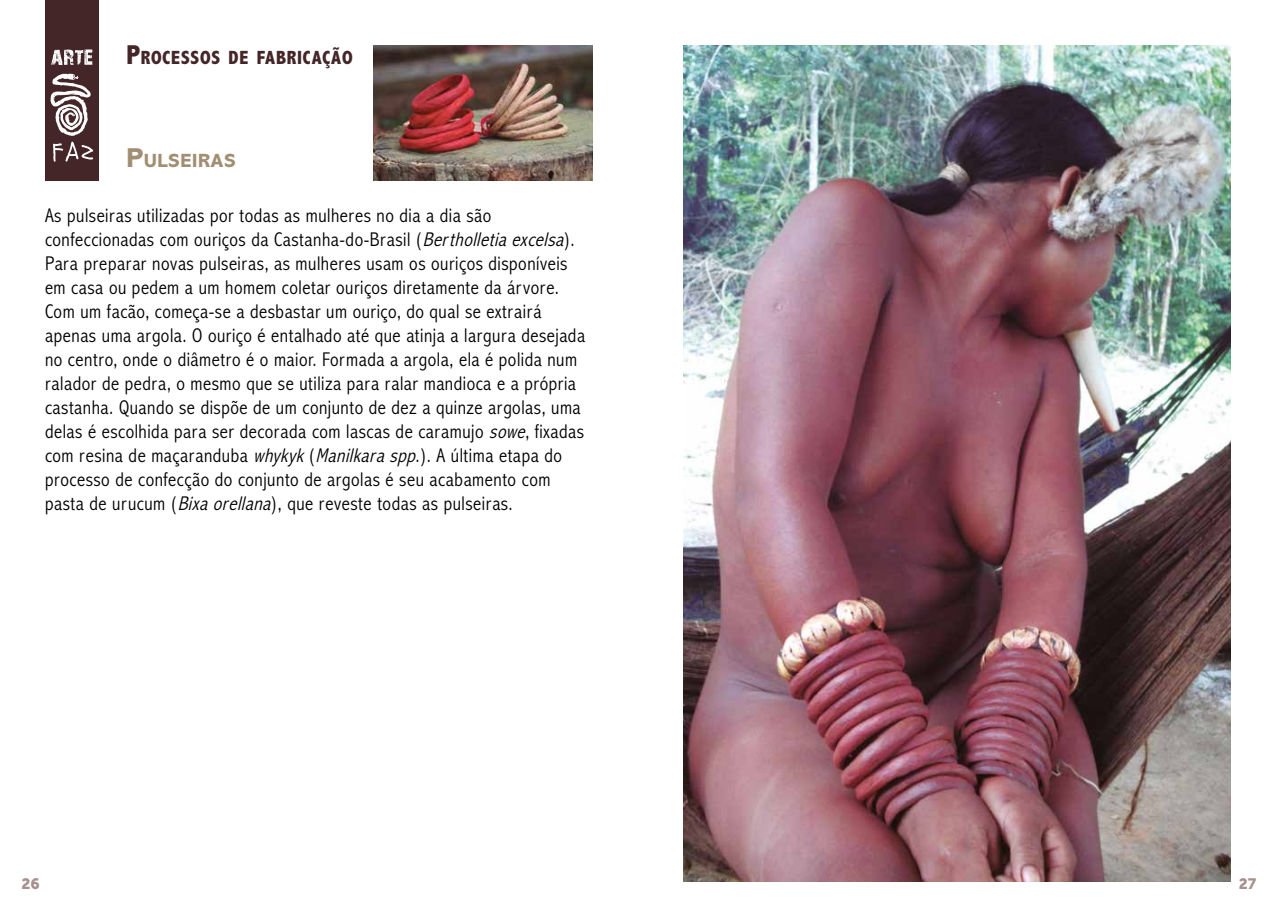
<style>
.page{position:relative;width:1276px;height:922px;background:#fff}
.page>*{position:absolute;margin:0;border:0;box-sizing:border-box;transform-origin:0 0}
.t1{font:300 condensed 20px/24px "Abadi MT Pro";letter-spacing:.025em;color:#000}
.t2{font:800 condensed 19.25px "Abadi MT Pro";letter-spacing:.035em;color:#442528}
.t3{font:800 19.25px "Abadi MT Pro";letter-spacing:.035em;color:#a28f73}
.t4{font:15px "Museo Sans 900";color:#a7918f}
.s1{font-size:27.5px}
.s2{font-style:italic}
</style>
<div class="page">
<div style="left:45px;top:0;width:54px;height:181px;background:#442528"></div>
<svg style="left:50px;top:74px;width:43px;height:88px"></svg>
<svg style="left:51px;top:49px;width:41px;height:16px"></svg>
<img style="left:683px;top:45px;width:548px;height:836px">
<img style="left:373px;top:45px;width:220px;height:136px">
<p class="t2" style="left:126px;top:47px;width:228px"><span class="s1">P</span>ROCESSOS DE FABRICAÇÃO</p>
<p class="t3" style="left:126px;top:150px;width:111px"><span class="s1">P</span>ULSEIRAS</p>
<p class="t1" style="left:45px;top:204px;width:541px">As pulseiras utilizadas por todas as mulheres no dia a dia são confeccionadas com ouriços da Castanha-do-Brasil (<span class="s2">Bertholletiaexcelsa</span>).<br>Para preparar novas pulseiras, as mulheres usam os ouriços disponíveis em casa ou pedem a um homem coletar ouriços diretamente da árvore.<br>Com um facão, começa-se a desbastar um ouriço, do qual se extrairá apenas uma argola. O ouriço é entalhado até que atinja a largura desejada no centro, onde o diâmetro é o maior. Formada a argola, ela é polida num ralador de pedra, o mesmo que se utiliza para ralar mandioca e a própria castanha. Quando se dispõe de um conjunto de dez a quinze argolas, uma delas é escolhida para ser decorada com lascas de caramujo <span class="s2">sowe</span>, fixadas com resina de maçaranduba <span class="s2">whykyk</span>(<span class="s2">Manilkaraspp</span>.). A última etapa do processo de confecção do conjunto de argolas é seu acabamento com pasta de urucum (<span class="s2">Bixaorellana</span>), que reveste todas as pulseiras.</p>
<p class="t4" style="left:22px;top:874px;width:20px">26</p>
<p class="t4" style="left:1238px;top:874px;width:19px">27</p>
</div>
